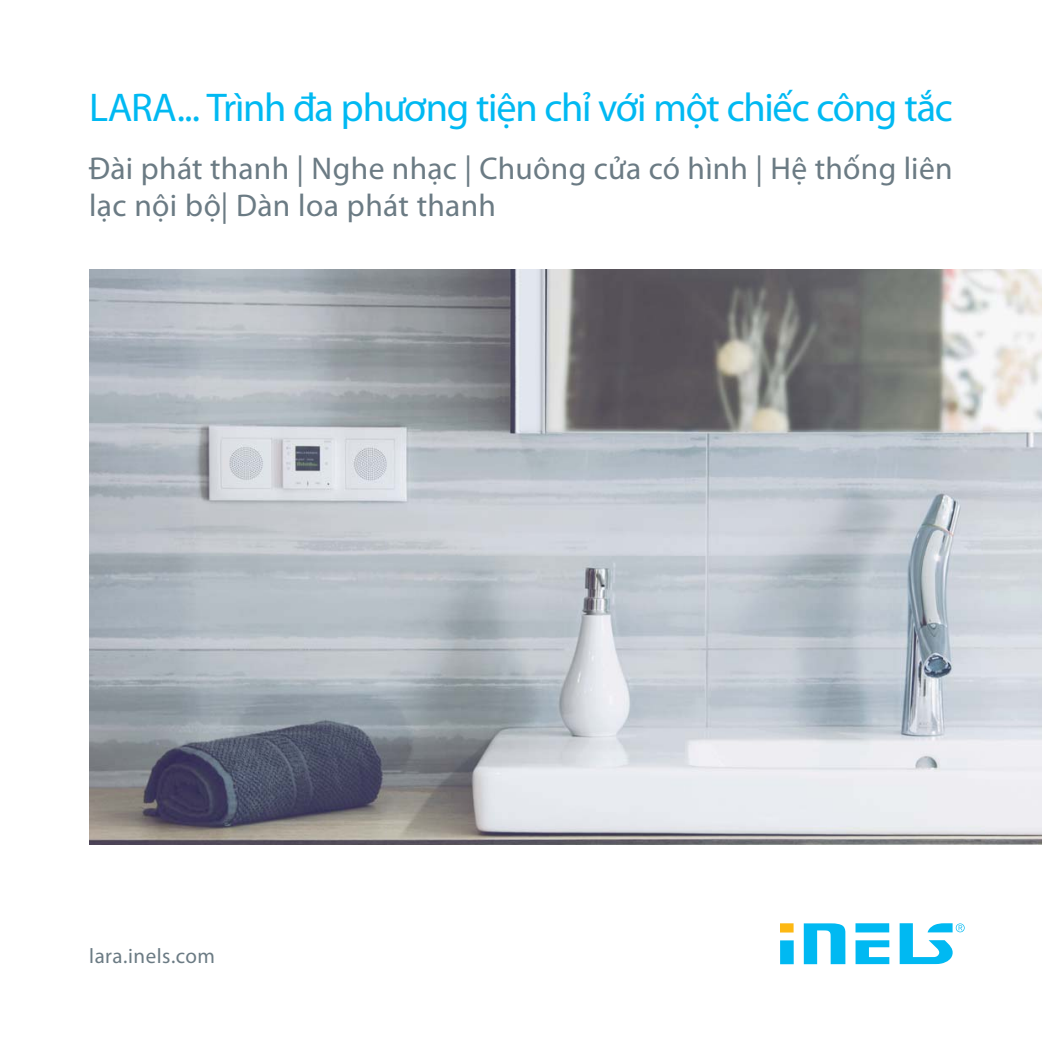
<style>
.page{position:relative;width:1042px;height:1042px;background:#fff}
.page>*{position:absolute;margin:0;border:0;box-sizing:border-box;transform-origin:0 0}
.t1{font:40.25px "Myriad Pro";letter-spacing:-.03em;color:#00b9f2}
.t2{font:31.5px/37.8px "Myriad Pro";letter-spacing:.01em;color:#6b7b84}
.t3{font:21px "Myriad Pro";letter-spacing:.02em;color:#6b7b84}
</style>
<div class="page">
<img style="left:89px;top:270px;width:953px;height:575px">
<div style="left:780px;top:940px;width:14px;height:24px;background:#00b9f2"></div>
<svg style="left:804px;top:923px;width:41px;height:41px"></svg>
<svg style="left:855px;top:940px;width:34px;height:24px"></svg>
<div style="left:855px;top:923px;width:34px;height:9px;background:#00b9f2"></div>
<div style="left:780px;top:923px;width:13px;height:9px;background:#fdb813"></div>
<svg style="left:899px;top:923px;width:65px;height:41px"></svg>
<p class="t1" style="left:89px;top:92px;width:865px">LARA... Trình đa phương tiện chỉ với một chiếc công tắc</p>
<p class="t2" style="left:89px;top:152px;width:865px">Đài phát thanh | Nghe nhạc | Chuông cửa có hình | Hệ thống liên lạc nội bộ| Dàn loa phát thanh</p>
<p class="t3" style="left:89px;top:948px;width:127px">lara.inels.com</p>
</div>
